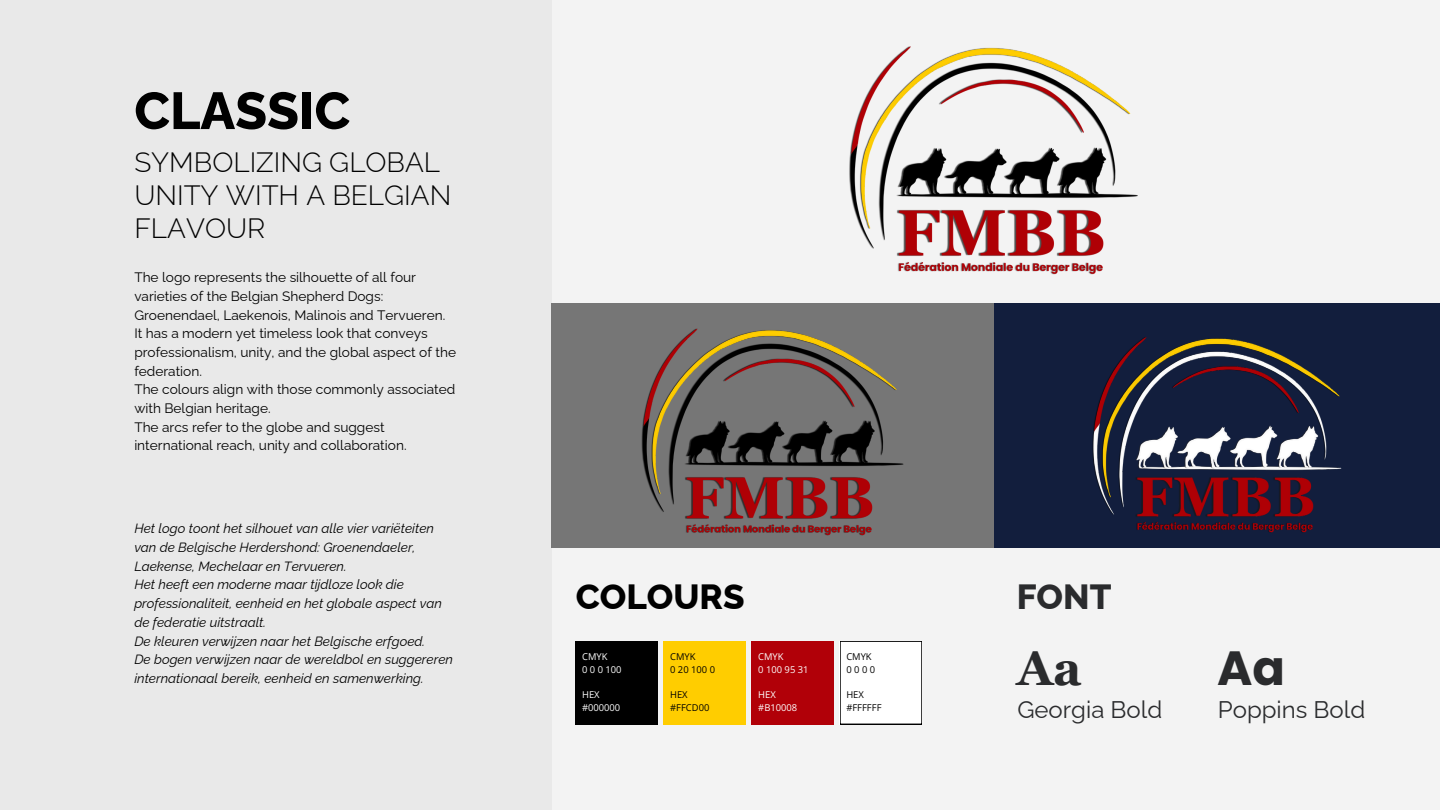
<style>
.page{position:relative;width:1440px;height:810px;background:#e9e9e9}
.page>*{position:absolute;margin:0;border:0;box-sizing:border-box;transform-origin:0 0}
.t1{font:800 51.9px "Raleway";color:#000}
.t2{font:700 48px "Georgia Pro";color:#2a2b2d}
.t3{font:700 48px "Poppins";color:#2a2b2d}
.t4{font:800 35px "Raleway";color:#000}
.t5{font:800 35px "Raleway";color:#2a2b2d}
.t6{font:300 28px/33px "Raleway";color:#000}
.t7{font:24px "Raleway";color:#2a2b2d}
.t8{font:13.7px/18.7px "Raleway";color:#000}
.t9{font:italic 13.4px/18.8px "Raleway";color:#000}
.t10{font:9.4px "Open Sans";color:#fff}
.t11{font:9.4px "Open Sans";color:#000}
</style>
<div class="page">
<div style="left:552px;top:0;width:888px;height:810px;background:#f3f3f3"></div>
<div style="left:552px;top:303px;width:442px;height:245px;background:#767676"></div>
<div style="left:994px;top:303px;width:446px;height:245px;background:#121e3d"></div>
<div style="left:664px;top:641px;width:82px;height:83px;background:#ffcd00"></div>
<div style="left:752px;top:641px;width:82px;height:83px;background:#b10008"></div>
<img style="left:849px;top:46px;width:289px;height:229px">
<div style="left:576px;top:641px;width:82px;height:83px;background:#000"></div>
<div style="left:840px;top:641px;width:82px;height:83px;background:#fff"></div>
<img style="left:1092px;top:337px;width:250px;height:196px">
<img style="left:641px;top:328px;width:263px;height:208px">
<p class="t1" style="left:134px;top:80px;width:217px">CLASSIC</p>
<p class="t6" style="left:134px;top:146px;width:319px">SYMBOLIZING GLOBAL<br>UNITY WITH A BELGIAN<br>FLAVOUR</p>
<p class="t8" style="left:134px;top:268px;width:323px">The logo represents the silhouette of all four varieties of the Belgian Shepherd Dogs:<br>Groenendael, Laekenois, Malinois and Tervueren.<br>It has a modern yet timeless look that conveys professionalism, unity, and the global aspect of the federation.<br>The colours align with those commonly associated with Belgian heritage.<br>The arcs refer to the globe and suggest international reach, unity and collaboration.</p>
<p class="t9" style="left:134px;top:519px;width:320px">Het logo toont het silhouet van alle vier variëteiten van de Belgische Herdershond: Groenendaeler, Laekense, Mechelaar en Tervueren.<br>Het heeft een moderne maar tijdloze look die professionaliteit, eenheid en het globale aspect van de federatie uitstraalt.<br>De kleuren verwijzen naar het Belgische erfgoed.<br>De bogen verwijzen naar de wereldbol en suggereren internationaal bereik, eenheid en samenwerking.</p>
<p class="t4" style="left:576px;top:576px;width:170px">COLOURS</p>
<p class="t5" style="left:1017px;top:576px;width:96px">FONT</p>
<p class="t10" style="left:582px;top:650px;width:27px">CMYK</p>
<p class="t10" style="left:582px;top:663px;width:41px">000100</p>
<p class="t10" style="left:582px;top:688px;width:19px">HEX</p>
<p class="t10" style="left:582px;top:701px;width:40px">#000000</p>
<h1 class="t11" style="left:670px;top:650px;width:27px">CMYK</h1>
<h4 class="t11" style="left:670px;top:663px;width:46px">0 20 100 0</h4>
<h6 class="t11" style="left:670px;top:688px;width:19px">HEX</h6>
<h6 class="t11" style="left:670px;top:701px;width:41px">#FFCD00</h6>
<p class="t10" style="left:758px;top:650px;width:27px">CMYK</p>
<p class="t10" style="left:758px;top:663px;width:52px">0 100 95 31</p>
<p class="t10" style="left:758px;top:688px;width:19px">HEX</p>
<h3 class="t10" style="left:758px;top:701px;width:40px">#B10008</h3>
<p class="t2" style="left:1017px;top:641px;width:66px">Aa</p>
<h2 class="t3" style="left:1217px;top:635px;width:69px">Aa</h2>
<p class="t11" style="left:846px;top:650px;width:27px">CMYK</p>
<p class="t11" style="left:846px;top:663px;width:30px">0000</p>
<p class="t11" style="left:846px;top:688px;width:19px">HEX</p>
<p class="t11" style="left:846px;top:701px;width:37px">#FFFFFF</p>
<h5 class="t7" style="left:1218px;top:695px;width:149px">Poppins Bold</h5>
<p class="t7" style="left:1017px;top:695px;width:146px">Georgia Bold</p>
</div>
